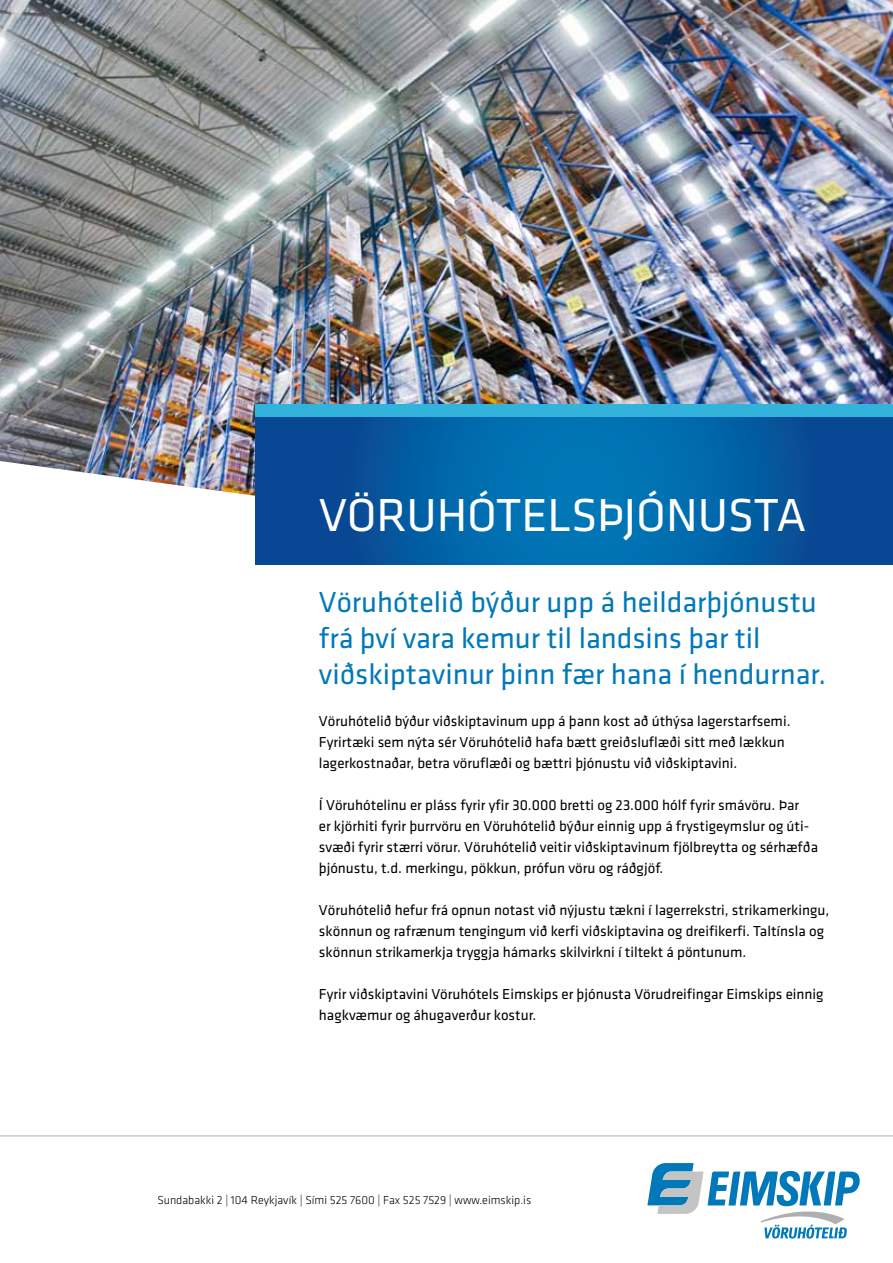
<style>
.page{position:relative;width:893px;height:1263px;background:#fff}
.page>*{position:absolute;margin:0;border:0;box-sizing:border-box;transform-origin:0 0}
.t1{font:48px "Klavika Regular E";color:#fff}
.t2{font:30px/36px "Klavika Regular E";color:#0078ba}
.t3{font:15px/21px "Klavika Regular E";color:#000}
.t4{font:12px "Klavika Light E";color:#000}
</style>
<div class="page">
<img style="left:0;top:0;width:893px;height:496px">
<svg style="left:255px;top:417px;width:638px;height:147px;background:#035da3"></svg>
<div style="left:255px;top:404px;width:638px;height:13px;background:#31b3dc"></div>
<hr style="left:0;top:1135px;width:893px;height:1px;background:#afafb0">
<svg style="left:647px;top:1163px;width:213px;height:75px"></svg>
<h1 class="t1" style="left:319px;top:484px;width:489px">VöruhótelSþjónusta</h1>
<h2 class="t2" style="left:319px;top:583px;width:509px">Vöruhótelið býður upp á heildarþjónustu frá því vara kemur til landsins þar til viðskiptavinur þinn fær hana í hendurnar.</h2>
<p class="t3" style="left:319px;top:710px;width:473px">Vöruhótelið býður viðskiptavinum upp á þann kost að úthýsa lagerstarfsemi.<br>Fyrirtæki sem nýta sér Vöruhótelið hafa bætt greiðsluflæði sitt með lækkun lagerkostnaðar, betra vöruflæði og bættri þjónustu við viðskiptavini.</p>
<p class="t3" style="left:319px;top:794px;width:501px">Í Vöruhótelinu er pláss fyrir yfir 30.000 bretti og 23.000 hólf fyrir smávöru. Þar<br>er kjörhiti fyrir þurrvöru en Vöruhótelið býður einnig upp á frystigeymslur og úti&shy;svæði fyrir stærri vörur. Vöruhótelið veitir viðskiptavinum fjölbreytta og sérhæfða þjónustu, t.d. merkingu, pökkun, prófun vöru og ráðgjöf.</p>
<p class="t3" style="left:319px;top:899px;width:512px">Vöruhótelið hefur frá opnun notast við nýjustu tækni í lagerrekstri, strikamerkingu, skönnun og rafrænum tengingum við kerfi viðskiptavina og dreifikerfi. Taltínsla og skönnun strikamerkja tryggja hámarks skilvirkni í tiltekt á pöntunum.</p>
<p class="t3" style="left:319px;top:983px;width:506px">Fyrir viðskiptavini Vöruhótels Eimskips er þjónusta Vörudreifingar Eimskips einnig hagkvæmur og áhugaverður kostur.</p>
<p class="t4" style="left:157px;top:1193px;width:375px">Sundabakki 2 | 104 Reykjavík | Sími 525 7600 | Fax 525 7529 | www.eimskip.is</p>
</div>
